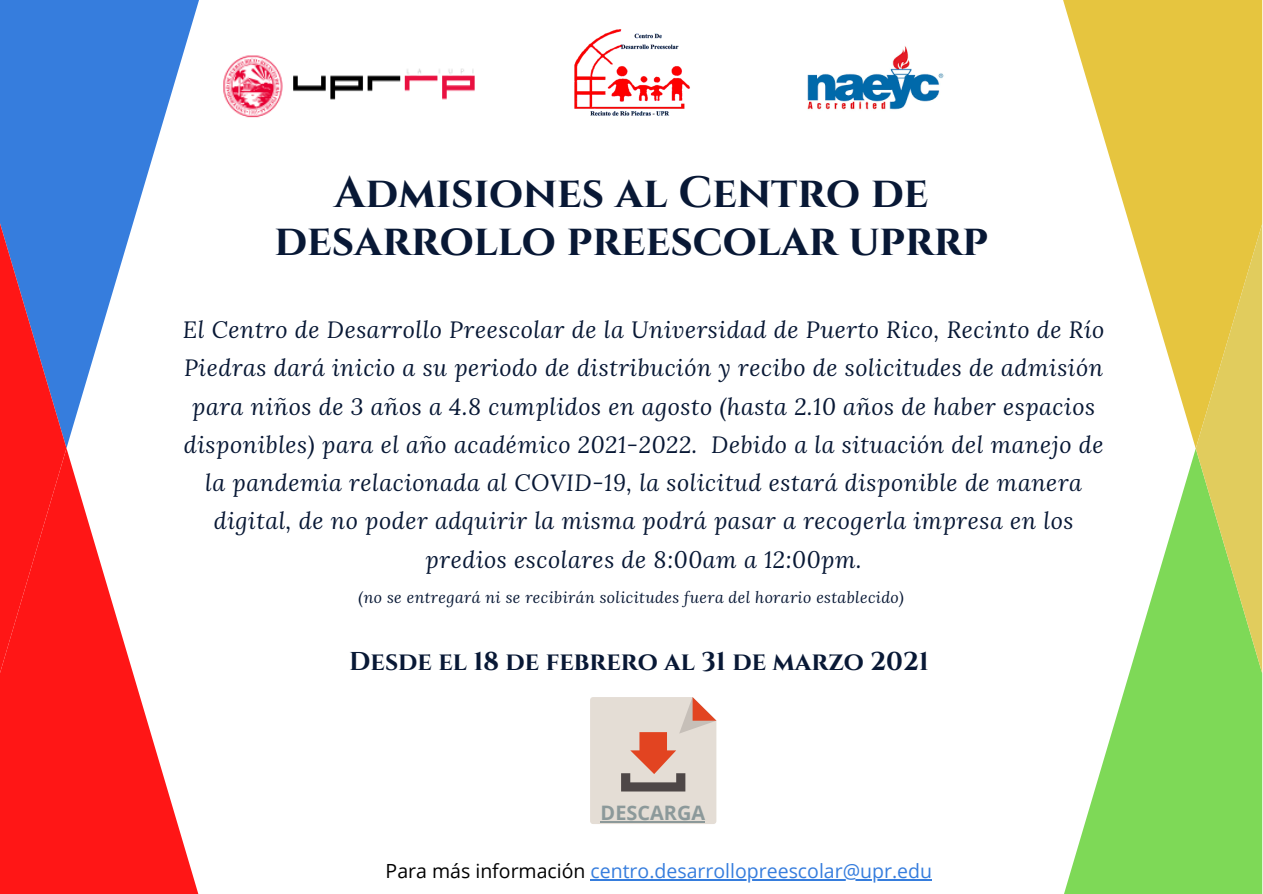
<style>
.page{position:relative;width:1263px;height:894px;background:#fff}
.page>*{position:absolute;margin:0;border:0;box-sizing:border-box;transform-origin:0 0}
.t1{font:700 43.8px/48.2px "Cinzel";color:#081835;text-align:center}
.t2{font:700 25.8px "Cinzel";color:#081835}
.t3{font:italic 23.4px/38.2px "Lora";letter-spacing:.025em;color:#081835;text-align:center}
.t4{font:700 19.95px "Open Sans";color:#8c999a}
.t5{font:19.5px "Open Sans";color:#367ddd}
.t6{font:italic 15.9px "Lora";letter-spacing:.025em;color:#081835}
.s1{color:#000}
</style>
<div class="page">
<svg style="left:0;top:448px;width:198px;height:445px;fill:#ff1616"></svg>
<svg style="left:0;top:0;width:199px;height:448px;fill:#367ddd"></svg>
<svg style="left:0;top:223px;width:66px;height:449px;background:#cd3047"></svg>
<svg style="left:1063px;top:0;width:199px;height:448px;fill:#e6c53f"></svg>
<svg style="left:1064px;top:448px;width:198px;height:445px;fill:#7ed957"></svg>
<svg style="left:1196px;top:223px;width:66px;height:450px;background:#c9cd54"></svg>
<img style="left:574px;top:29px;width:116px;height:87px">
<svg style="left:590px;top:697px;width:126px;height:126px;background:#dcc8be"></svg>
<img style="left:807px;top:46px;width:137px;height:64px">
<img style="left:223px;top:55px;width:252px;height:63px">
<hr style="left:601px;top:820px;width:104px;height:2px;background:#8c999a">
<hr style="left:591px;top:879px;width:341px;height:1px;background:#367ddd">
<p class="t1" style="left:274px;top:170px;width:715px">Admisiones al Centro de desarrollo preescolar uprrp</p>
<p class="t3" style="left:183px;top:310px;width:923px">El Centro de Desarrollo Preescolar de la Universidad de Puerto Rico, Recinto de Río Piedras dará inicio a su periodo de distribución y recibo de solicitudes de admisión para niños de 3 años a 4.8 cumplidos en agosto (hasta 2.10 años de haber espacios disponibles) para el año académico 2021-2022. Debido a la situación del manejo de la pandemia relacionada al COVID-19, la solicitud estará disponible de manera digital, de no poder adquirir la misma podrá pasar a recogerla impresa en los predios escolares de 8:00am a 12:00pm.</p>
<p class="t6" style="left:359px;top:586px;width:547px">(no se entregará ni se recibirán solicitudes fuera del horario establecido)</p>
<p class="t2" style="left:349px;top:645px;width:581px">Desde el 18 de febrero al 31 de marzo 2021</p>
<p class="t4" style="left:601px;top:798px;width:106px">DESCARGA</p>
<p class="t5" style="left:386px;top:857px;width:548px"><span class="s1">Para más información</span> centro.desarrollopreescolar@upr.edu</p>
</div>
